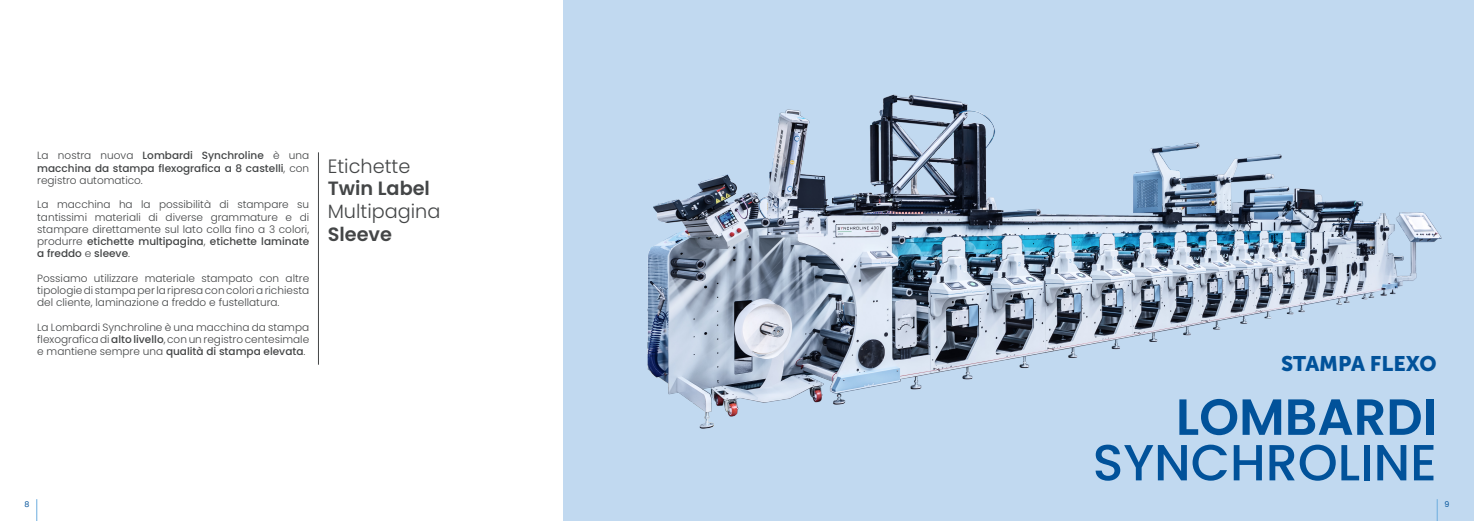
<style>
.page{position:relative;width:1474px;height:521px;background:#fff}
.page>*{position:absolute;margin:0;border:0;box-sizing:border-box;transform-origin:0 0}
.t1{font:500 50.75px "Poppins";color:#01529a}
.t2{font:600 50.75px "Poppins";color:#01529a}
.t3{font:21px "Museo Sans 900";color:#01529a}
.t4{font:300 19.25px "Poppins";color:#444647}
.t5{font:600 19.25px "Poppins";color:#444647}
.t6{font:300 10.5px/12.2px "Poppins";color:#444647;text-align:justify}
.t7{font:500 10.5px/12.2px "Poppins";color:#444647;text-align:justify}
.t8{font:7.88px "Poppins";color:#01529a}
.s1{font-weight:300}
.s2{font-weight:500}
</style>
<div class="page">
<img style="left:563px;top:0;width:910px;height:521px">
<hr style="left:318px;top:152px;width:1px;height:213px;background:#444647">
<svg style="left:37px;top:499px;width:1px;height:22px"></svg>
<svg style="left:1436px;top:499px;width:1px;height:22px"></svg>
<p class="t7" style="left:37px;top:150px;width:273px"><span class="s1">La nostra nuova</span> Lombardi Synchroline <span class="s1">è una </span>macchina da stampa flexografica a 8 castelli<span class="s1">, con registro automatico.</span></p>
<p class="t6" style="left:37px;top:199px;width:273px">La macchina ha la possibilità di stampare su tantissimi materiali di diverse grammature e di stampare direttamente sul lato colla fino a 3 colori, produrre <span class="s2">etichette multipagina</span>, <span class="s2">etichette laminate a freddo</span> e <span class="s2">sleeve</span>.</p>
<p class="t6" style="left:37px;top:272px;width:273px">Possiamo utilizzare materiale stampato con altre tipologie di stampa per la ripresa con colori a richiesta del cliente, laminazione a freddo e fustellatura.</p>
<p class="t6" style="left:37px;top:321px;width:273px">La Lombardi Synchroline è una macchina da stampa flexografica di <span class="s2">alto livello</span>, con un registro centesimale e mantiene sempre una <span class="s2">qualità di stampa elevata</span>.</p>
<h3 class="t4" style="left:328px;top:155px;width:84px">Etichette</h3>
<h3 class="t5" style="left:328px;top:177px;width:104px">Twin Label</h3>
<h3 class="t4" style="left:328px;top:200px;width:114px">Multipagina</h3>
<h3 class="t5" style="left:328px;top:223px;width:66px">Sleeve</h3>
<h2 class="t3" style="left:1280px;top:351px;width:157px">STAMPA FLEXO</h2>
<h1 class="t2" style="left:1175px;top:388px;width:262px">LOMBARDI</h1>
<h1 class="t1" style="left:1092px;top:433px;width:345px">SYNCHROLINE</h1>
<p class="t8" style="left:24px;top:500px;width:6px">8</p>
<p class="t8" style="left:1444px;top:500px;width:6px">9</p>
</div>
